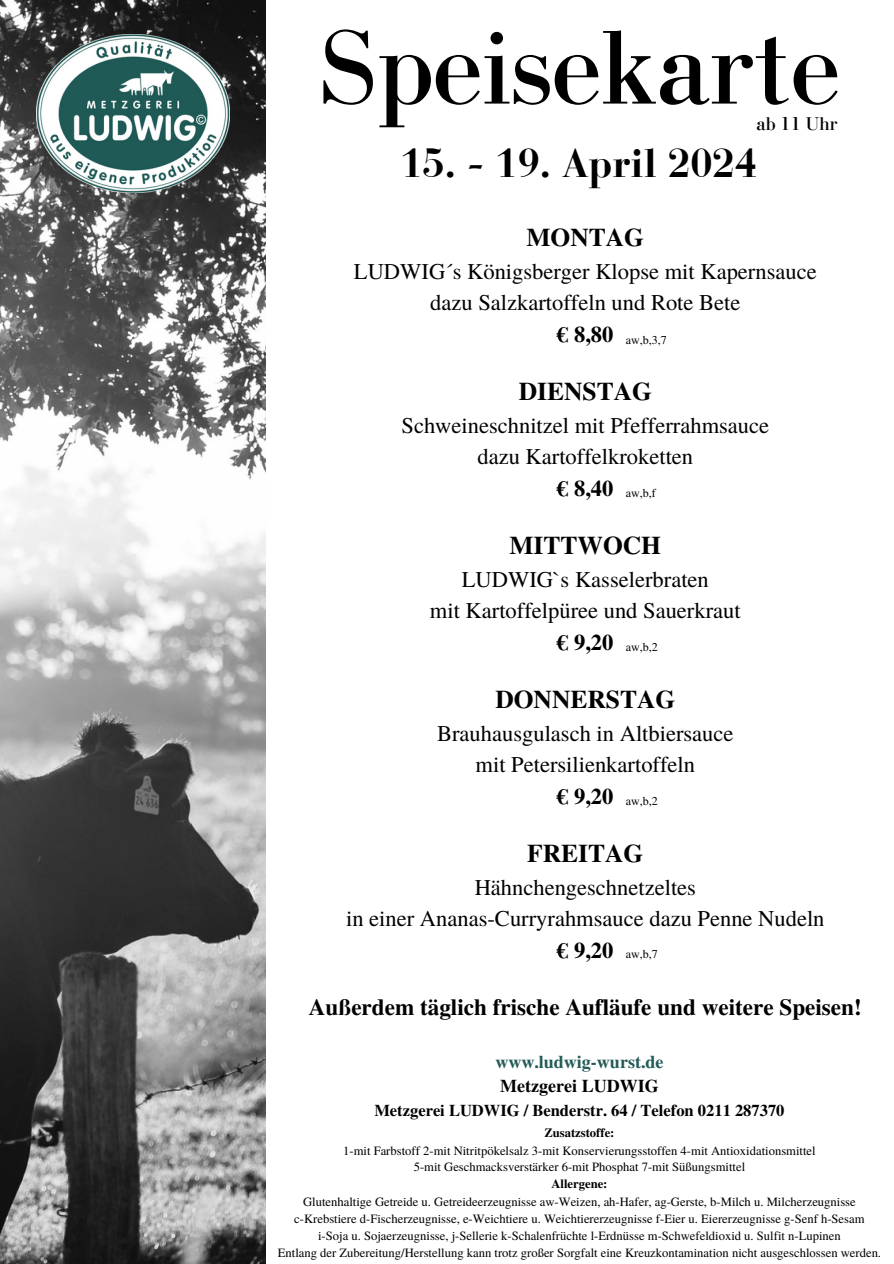
<style>
.page{position:relative;width:894px;height:1264px;background:#fff}
.page>*{position:absolute;margin:0;border:0;box-sizing:border-box;transform-origin:0 0}
.t1{font:111.3px "Bodoni";color:#000}
.t2{font:700 39.75px "Bauer Bodoni Pro";color:#000}
.t3{font:700 25.5px "Te X Gyre Termes";color:#000}
.t4{font:700 23.1px "Te X Gyre Termes";color:#000}
.t5{font:22.5px/31.5px "Te X Gyre Termes";color:#000;text-align:center}
.t6{font:19.5px "Bodoni";color:#000}
.t7{font:700 18px/24.8px "Te X Gyre Termes";color:#225b57}
.t8{font:700 16.5px "Te X Gyre Termes";color:#000}
.t9{font:12.6px "Te X Gyre Termes";color:#000}
.t10{font:700 12.6px "Te X Gyre Termes";color:#000}
.t11{font:12px "Te X Gyre Termes";color:#000}
.s1{font-weight:700}
.s2{color:#000}
</style>
<div class="page">
<img style="left:0;top:0;width:266px;height:1263px">
<img style="left:36px;top:35px;width:193px;height:157px">
<h1 class="t1" style="left:319px;top:-1px;width:522px">Speisekarte</h1>
<h4 class="t6" style="left:756px;top:111px;width:83px">ab 11 Uhr</h4>
<p class="t2" style="left:400px;top:148px;width:358px">15. - 19. April 2024</p>
<h3 class="t3" style="left:526px;top:218px;width:119px">MONTAG</h3>
<h3 class="t5" style="left:354px;top:254px;width:464px">LUDWIG´s Königsberger Klopse mit Kapernsauce dazu Salzkartoffeln und Rote Bete<br><span class="s1">€ 8,80</span></h3>
<h6 class="t11" style="left:625px;top:331px;width:42px">aw,b,3,7</h6>
<p class="t3" style="left:518px;top:372px;width:135px">DIENSTAG</p>
<p class="t5" style="left:401px;top:408px;width:369px">Schweineschnitzel mit Pfefferrahmsauce dazu Kartoffelkroketten<br><span class="s1">€ 8,40</span></p>
<p class="t11" style="left:625px;top:484px;width:31px">aw,b,f</p>
<p class="t3" style="left:509px;top:525px;width:153px">MITTWOCH</p>
<p class="t5" style="left:430px;top:562px;width:312px">LUDWIG`s Kasselerbraten<br>mit Kartoffelpüree und Sauerkraut <span class="s1">€ 9,20</span></p>
<p class="t11" style="left:625px;top:638px;width:33px">aw,b,2</p>
<p class="t3" style="left:495px;top:679px;width:181px">DONNERSTAG</p>
<p class="t5" style="left:437px;top:716px;width:298px">Brauhausgulasch in Altbiersauce mit Petersilienkartoffeln<br><span class="s1">€ 9,20</span></p>
<p class="t11" style="left:625px;top:792px;width:33px">aw,b,2</p>
<p class="t3" style="left:527px;top:833px;width:118px">FREITAG</p>
<p class="t5" style="left:346px;top:870px;width:479px">Hähnchengeschnetzeltes<br>in einer Ananas-Curryrahmsauce dazu Penne Nudeln <span class="s1">€ 9,20</span></p>
<p class="t11" style="left:625px;top:945px;width:33px">aw,b,7</p>
<h4 class="t4" style="left:309px;top:989px;width:554px">Außerdem täglich frische Aufläufe und weitere Speisen!</h4>
<p class="t7" style="left:495px;top:1048px;width:169px">www.ludwig-wurst.de<br><span class="s2">Metzgerei LUDWIG</span></p>
<p class="t8" style="left:374px;top:1097px;width:411px">Metzgerei LUDWIG / Benderstr. 64 / Telefon 0211 287370</p>
<h5 class="t10" style="left:544px;top:1122px;width:72px">Zusatzstoffe:</h5>
<h2 class="t9" style="left:343px;top:1141px;width:474px">1-mit Farbstoff 2-mit Nitritpökelsalz 3-mit Konservierungsstoffen 4-mit Antioxidationsmittel</h2>
<h4 class="t9" style="left:413px;top:1158px;width:333px">5-mit Geschmacksverstärker 6-mit Phosphat 7-mit Süßungsmittel</h4>
<p class="t10" style="left:551px;top:1174px;width:58px">Allergene:</p>
<h4 class="t9" style="left:303px;top:1192px;width:554px">Glutenhaltige Getreide u. Getreideerzeugnisse aw-Weizen, ah-Hafer, ag-Gerste, b-Milch u. Milcherzeugnisse</h4>
<p class="t9" style="left:294px;top:1209px;width:571px">c-Krebstiere d-Fischerzeugnisse, e-Weichtiere u. Weichtiererzeugnisse f-Eier u. Eiererzeugnisse g-Senf h-Sesam</p>
<h4 class="t9" style="left:318px;top:1226px;width:524px">i-Soja u. Sojaerzeugnisse, j-Sellerie k-Schalenfrüchte l-Erdnüsse m-Schwefeldioxid u. Sulfit n-Lupinen</h4>
<p class="t9" style="left:278px;top:1243px;width:604px">Entlang der Zubereitung/Herstellung kann trotz großer Sorgfalt eine Kreuzkontamination nicht ausgeschlossen werden.</p>
</div>
